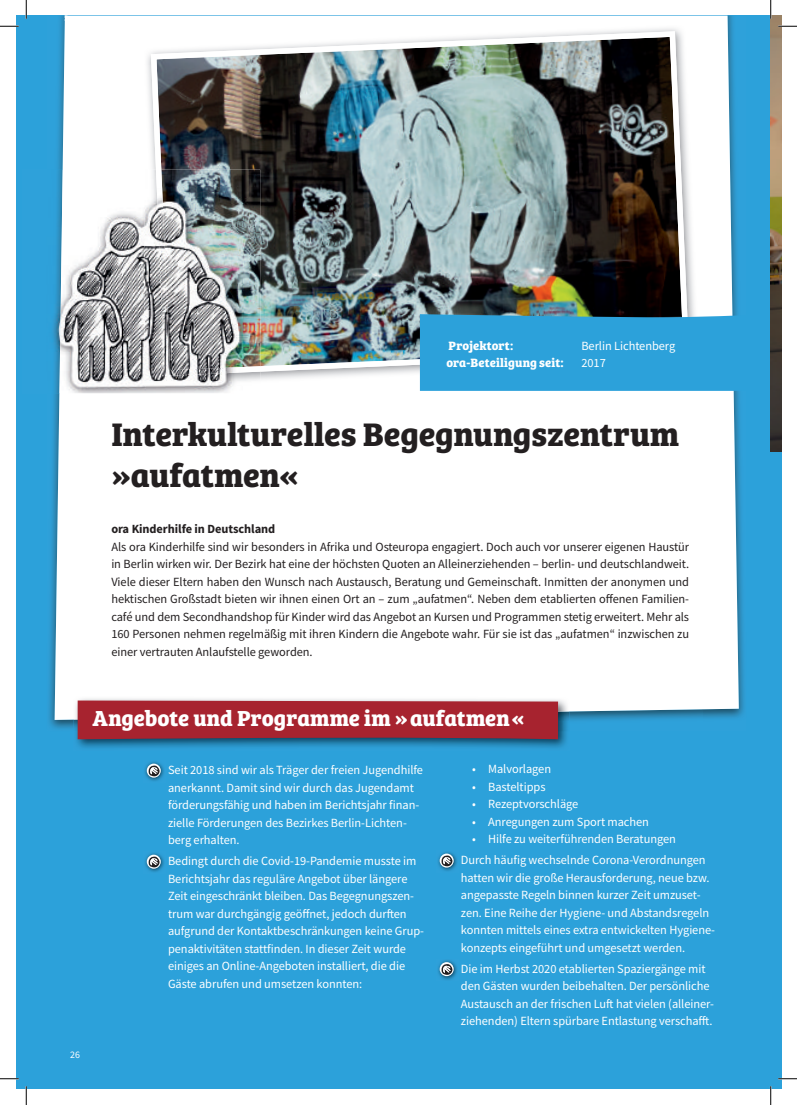
<style>
.page{position:relative;width:797px;height:1105px;background:#fff}
.page>*{position:absolute;margin:0;border:0;box-sizing:border-box;transform-origin:0 0}
.t1{font:700 33.75px/40.5px "Bree Serif";letter-spacing:-.005em;color:#231f20}
.t2{font:700 22.5px "Bree Serif";color:#fff}
.t3{font:15px "Hand Scribble Sketch Rock";color:#fff}
.t4{font:12.5px/17.5px "Source Sans Pro";letter-spacing:-.005em;color:#fff}
.t5{font:12.5px/17.5px "Source Sans Pro";letter-spacing:-.005em;color:#231f20;text-align:justify}
.t6{font:700 12.5px "Bree Serif";letter-spacing:.01em;color:#fff}
.t7{font:700 12.5px "Source Sans Pro";letter-spacing:-.005em;color:#231f20}
.t8{font:10px "Source Sans Pro";color:#fff}
</style>
<div class="page">
<div style="left:16px;top:16px;width:765px;height:1073px;background:#2ca1da"></div>
<img style="left:738px;top:391px;width:6px;height:326px">
<img style="left:49px;top:393px;width:24px;height:336px">
<div style="left:55px;top:16px;width:683px;height:704px;background:#fff"></div>
<div style="left:145px;top:25px;width:554px;height:40px;background:#fff"></div>
<img style="left:145px;top:65px;width:6px;height:105px">
<img style="left:689px;top:65px;width:10px;height:249px">
<img style="left:260px;top:376px;width:160px;height:10px">
<img style="left:151px;top:31px;width:538px;height:345px">
<img style="left:145px;top:762px;width:19px;height:19px">
<svg style="left:147px;top:764px;width:14px;height:14px"></svg>
<svg style="left:149px;top:765px;width:10px;height:11px"></svg>
<img style="left:145px;top:853px;width:19px;height:19px">
<svg style="left:147px;top:855px;width:14px;height:14px"></svg>
<svg style="left:149px;top:856px;width:10px;height:11px"></svg>
<img style="left:438px;top:852px;width:19px;height:19px">
<svg style="left:439px;top:853px;width:14px;height:15px"></svg>
<svg style="left:441px;top:855px;width:11px;height:11px"></svg>
<img style="left:438px;top:960px;width:19px;height:20px">
<svg style="left:439px;top:962px;width:14px;height:14px"></svg>
<svg style="left:441px;top:964px;width:11px;height:11px"></svg>
<img style="left:53px;top:170px;width:6px;height:223px">
<img style="left:59px;top:170px;width:201px;height:223px">
<img style="left:145px;top:170px;width:115px;height:216px">
<img style="left:156px;top:170px;width:104px;height:206px">
<img style="left:73px;top:720px;width:496px;height:28px">
<img style="left:73px;top:696px;width:496px;height:24px">
<svg style="left:78px;top:700px;width:480px;height:39px;background:#a52935"></svg>
<svg style="left:420px;top:314px;width:318px;height:77px"></svg>
<img style="left:770px;top:16px;width:11px;height:435px">
<svg style="left:0;top:25px;width:19px;height:2px"></svg>
<svg style="left:778px;top:25px;width:19px;height:2px"></svg>
<svg style="left:0;top:1078px;width:19px;height:1px"></svg>
<svg style="left:778px;top:1078px;width:19px;height:1px"></svg>
<svg style="left:25px;top:0;width:2px;height:19px"></svg>
<svg style="left:25px;top:1086px;width:2px;height:19px"></svg>
<svg style="left:770px;top:0;width:1px;height:19px"></svg>
<svg style="left:770px;top:1086px;width:1px;height:19px"></svg>
<p class="t3" style="left:65px;top:0;width:5px">,</p>
<p class="t6" style="left:448px;top:336px;width:66px">Projektort:</p>
<p class="t4" style="left:581px;top:337px;width:95px">Berlin Lichtenberg</p>
<p class="t6" style="left:446px;top:353px;width:119px">ora-Beteiligung seit:</p>
<p class="t4" style="left:581px;top:354px;width:26px">2017</p>
<h1 class="t1" style="left:111px;top:412px;width:569px">Interkulturelles Begegnungszentrum »aufatmen«</h1>
<p class="t7" style="left:111px;top:521px;width:165px">ora Kinderhilfe in Deutschland</p>
<p class="t5" style="left:111px;top:538px;width:579px">Als ora Kinderhilfe sind wir besonders in Afrika und Osteuropa engagiert. Doch auch vor unserer eigenen Haustür in Berlin wirken wir. Der Bezirk hat eine der höchsten Quoten an Alleinerziehenden – berlin- und deutschlandweit.<br>Viele dieser Eltern haben den Wunsch nach Austausch, Beratung und Gemeinschaft. Inmitten der anonymen und hektischen Großstadt bieten wir ihnen einen Ort an – zum „aufatmen“. Neben dem etablierten offenen Familien&shy;café und dem Secondhandshop für Kinder wird das Angebot an Kursen und Programmen stetig erweitert. Mehr als 160 Personen nehmen regelmäßig mit ihren Kindern die Angebote wahr. Für sie ist das „aufatmen“ inzwischen zu einer vertrauten Anlaufstelle geworden.</p>
<h2 class="t2" style="left:93px;top:701px;width:434px">Angebote und Programme im » aufatmen «</h2>
<p class="t8" style="left:70px;top:1049px;width:11px">26</p>
<p class="t4" style="left:168px;top:761px;width:256px">Seit 2018 sind wir als Träger der freien Jugendhilfe anerkannt. Damit sind wir durch das Jugendamt förderungsfähig und haben im Berichtsjahr finan&shy;zielle Förderungen des Bezirkes Berlin-Lichten&shy;berg erhalten.</p>
<p class="t4" style="left:168px;top:852px;width:257px">Bedingt durch die Covid-19-Pandemie musste im Berichtsjahr das reguläre Angebot über längere Zeit eingeschränkt bleiben. Das Begegnungszen&shy;trum war durchgängig geöffnet, jedoch durften aufgrund der Kontaktbeschränkungen keine Grup&shy;penaktivitäten stattfinden. In dieser Zeit wurde einiges an Online-Angeboten installiert, die die Gäste abrufen und umsetzen konnten:</p>
<p class="t4" style="left:472px;top:760px;width:80px">• Malvorlagen</p>
<p class="t4" style="left:472px;top:777px;width:75px">• Basteltipps</p>
<p class="t4" style="left:472px;top:795px;width:108px">• Rezeptvorschläge</p>
<p class="t4" style="left:472px;top:812px;width:178px">• Anregungen zum Sport machen</p>
<p class="t4" style="left:461px;top:828px;width:246px;line-height:21px;text-indent:11px">• Hilfe zu weiterführenden Beratungen<br>Durch häufig wechselnde Corona-Verordnungen</p>
<p class="t4" style="left:461px;top:868px;width:256px">hatten wir die große Herausforderung, neue bzw. angepasste Regeln binnen kurzer Zeit umzuset&shy;zen. Eine Reihe der Hygiene- und Abstandsregeln konnten mittels eines extra entwickelten Hygiene&shy;konzepts eingeführt und umgesetzt werden.</p>
<p class="t4" style="left:461px;top:960px;width:254px">Die im Herbst 2020 etablierten Spaziergänge mit den Gästen wurden beibehalten. Der persönliche Austausch an der frischen Luft hat vielen (alleiner&shy;ziehenden) Eltern spürbare Entlastung verschafft.</p>
</div>
